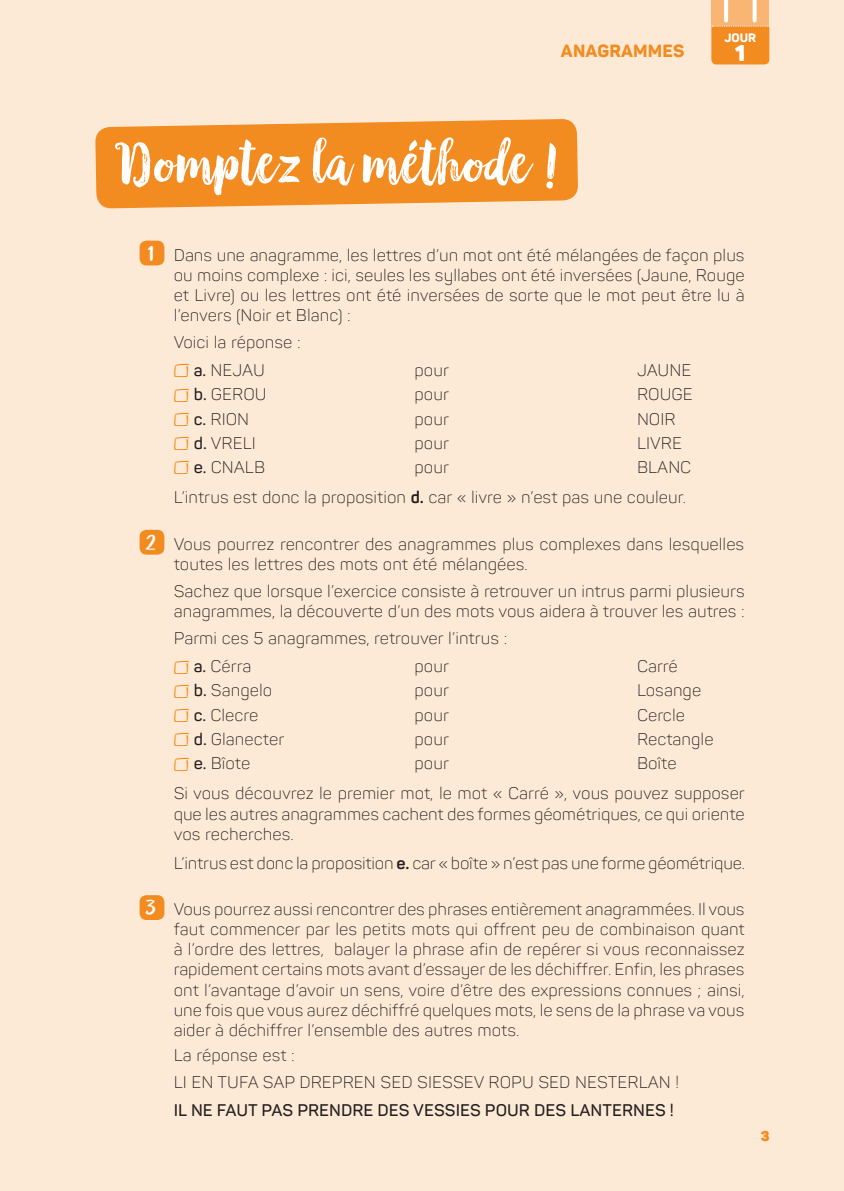
<style>
.page{position:relative;width:844px;height:1191px;background:#fff}
.page>*{position:absolute;margin:0;border:0;box-sizing:border-box;transform-origin:0 0}
.t1{font:52.5px "Black And White";color:#fff}
.t2{font:900 22.57px "Panton";color:#fff}
.t3{font:800 17.5px "Panton";letter-spacing:.01em;color:#f28b20}
.t4{font:300 16.62px/20.1px "Panton";color:#231f20}
.t5{font:900 14px "Panton";color:#f28b20}
.t6{font:800 12.08px "Panton";color:#fff}
.s1{font-family:"Black And White Display";font-weight:400;font-size:22.75px;color:#fff}
.s2{font-weight:600}
.s3{font-weight:700}
</style>
<div class="page">
<div style="left:0;top:0;width:843px;height:1190px;background:#fdead6"></div>
<svg style="left:95px;top:119px;width:483px;height:89px;fill:#f28b20"></svg>
<div style="left:711px;top:0;width:58px;height:26px;background:#f8b573"></div>
<svg style="left:724px;top:0;width:3px;height:21px"></svg>
<svg style="left:752px;top:0;width:4px;height:21px"></svg>
<div style="left:711px;top:26px;width:58px;height:38px;background:#f28b20"></div>
<div style="left:139px;top:241px;width:25px;height:24px;background:#f28b20;border-radius:7px"></div>
<div style="left:139px;top:530px;width:25px;height:24px;background:#f28b20;border-radius:7px"></div>
<div style="left:139px;top:895px;width:25px;height:25px;background:#f28b20;border-radius:7px"></div>
<p class="t3" style="left:560px;top:39px;width:125px">ANAGRAMMES</p>
<h1 class="t1" style="left:116px;top:127px;width:441px">Domptez la méthode !</h1>
<p class="t6" style="left:724px;top:30px;width:33px">JOUR</p>
<p class="t2" style="left:735px;top:39px;width:12px">1</p>
<p class="t4" style="left:174px;top:244px;width:572px;text-align:justify;text-indent:-26px"><span class="s1">1</span> Dans une anagramme, les lettres d’un mot ont été mélangées de façon plus ou moins complexe : ici, seules les syllabes ont été inversées (Jaune, Rouge et Livre) ou les lettres ont été inversées de sorte que le mot peut être lu à l’envers (Noir et Blanc) :</p>
<p class="t4" style="left:174px;top:328px;width:128px;line-height:28px">Voici la réponse :<br><sup>A</sup> <span class="s2">a.</span> NEJAU</p>
<p class="t4" style="left:414px;top:360px;width:36px">pour</p>
<p class="t4" style="left:636px;top:360px;width:56px">JAUNE</p>
<p class="t4" style="left:174px;top:384px;width:94px"><sup>A</sup> <span class="s2">b.</span> GEROU</p>
<p class="t4" style="left:414px;top:384px;width:36px">pour</p>
<p class="t4" style="left:636px;top:384px;width:57px">ROUGE</p>
<p class="t4" style="left:174px;top:408px;width:77px"><sup>A</sup> <span class="s2">c.</span> RION</p>
<p class="t4" style="left:414px;top:408px;width:36px">pour</p>
<p class="t4" style="left:636px;top:408px;width:40px">NOIR</p>
<p class="t4" style="left:174px;top:433px;width:84px"><sup>A</sup> <span class="s2">d.</span> VRELI</p>
<p class="t4" style="left:414px;top:433px;width:36px">pour</p>
<p class="t4" style="left:636px;top:433px;width:47px">LIVRE</p>
<p class="t4" style="left:174px;top:457px;width:93px"><sup>A</sup> <span class="s2">e.</span> CNALB</p>
<p class="t4" style="left:414px;top:457px;width:36px">pour</p>
<p class="t4" style="left:174px;top:452px;width:519px;line-height:30.3px;text-indent:463px">BLANC<br>L’intrus est donc la proposition <span class="s3">d.</span> car « livre » n’est pas une couleur.</p>
<p class="t4" style="left:174px;top:534px;width:572px;text-indent:-28px"><span class="s1">2</span> Vous pourrez rencontrer des anagrammes plus complexes dans lesquelles toutes les lettres des mots ont été mélangées.</p>
<p class="t4" style="left:174px;top:581px;width:572px">Sachez que lorsque l’exercice consiste à retrouver un intrus parmi plusieurs anagrammes, la découverte d’un des mots vous aidera à trouver les autres :</p>
<p class="t4" style="left:174px;top:624px;width:335px;line-height:28px">Parmi ces 5 anagrammes, retrouver l’intrus :<br><sup>A</sup> <span class="s2">a.</span> Cérra</p>
<p class="t4" style="left:414px;top:656px;width:36px">pour</p>
<p class="t4" style="left:636px;top:656px;width:42px">Carré</p>
<p class="t4" style="left:174px;top:680px;width:100px"><sup>A</sup> <span class="s2">b.</span> Sangelo</p>
<p class="t4" style="left:414px;top:680px;width:36px">pour</p>
<p class="t4" style="left:636px;top:680px;width:66px">Losange</p>
<p class="t4" style="left:174px;top:704px;width:86px"><sup>A</sup> <span class="s2">c.</span> Clecre</p>
<p class="t4" style="left:414px;top:704px;width:36px">pour</p>
<p class="t4" style="left:636px;top:704px;width:49px">Cercle</p>
<p class="t4" style="left:174px;top:729px;width:112px"><sup>A</sup> <span class="s2">d.</span> Glanecter</p>
<p class="t4" style="left:414px;top:729px;width:36px">pour</p>
<p class="t4" style="left:636px;top:729px;width:78px">Rectangle</p>
<p class="t4" style="left:174px;top:753px;width:78px"><sup>A</sup> <span class="s2">e.</span> Bîote</p>
<p class="t4" style="left:414px;top:753px;width:36px">pour</p>
<p class="t4" style="left:174px;top:748px;width:572px;line-height:30.3px;text-indent:463px">Boîte<br>Si vous découvrez le premier mot, le mot « Carré », vous pouvez supposer</p>
<p class="t4" style="left:174px;top:803px;width:572px">que les autres anagrammes cachent des formes géométriques, ce qui oriente vos recherches.</p>
<p class="t4" style="left:174px;top:852px;width:572px">L’intrus est donc la proposition <span class="s3">e.</span> car « boîte » n’est pas une forme géométrique.</p>
<p class="t4" style="left:174px;top:899px;width:572px;text-align:justify;text-indent:-28px"><span class="s1">3</span> Vous pourrez aussi rencontrer des phrases entièrement anagrammées. Il vous faut commencer par les petits mots qui offrent peu de combinaison quant à l’ordre des lettres, balayer la phrase afin de repérer si vous reconnaissez rapidement certains mots avant d’essayer de les déchiffrer. Enfin, les phrases ont l’avantage d’avoir un sens, voire d’être des expressions connues ; ainsi, une fois que vous aurez déchiffré quelques mots, le sens de la phrase va vous aider à déchiffrer l’ensemble des autres mots.</p>
<p class="t4" style="left:174px;top:1041px;width:506px;line-height:27.1px">La réponse est :<br>LI EN TUFA SAP DREPREN SED SIESSEV ROPU SED NESTERLAN !<br><span class="s2">IL NE FAUT PAS PRENDRE DES VESSIES POUR DES LANTERNES !</span></p>
<p class="t5" style="left:760px;top:1127px;width:10px">3</p>
</div>
